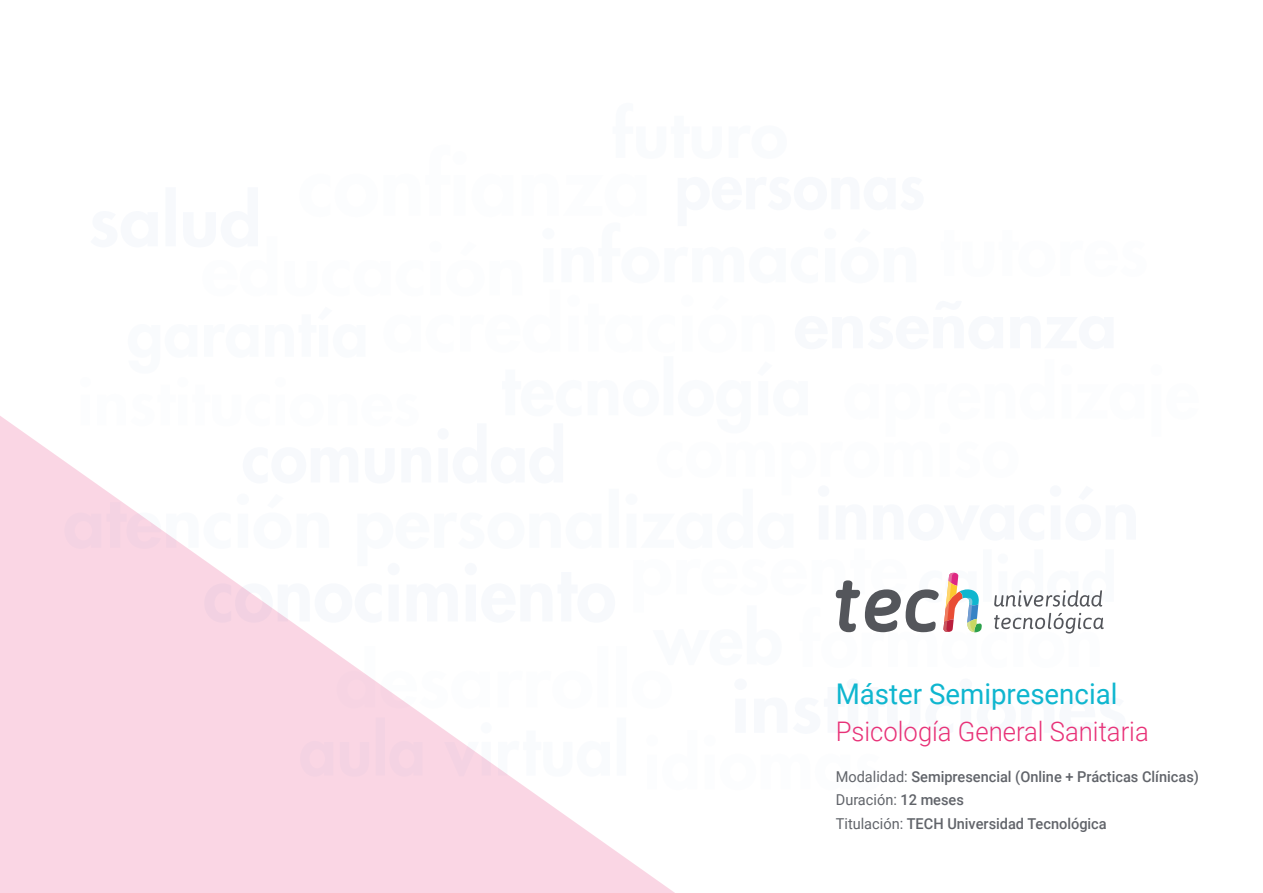
<style>
.page{position:relative;width:1263px;height:893px;background:#fff}
.page>*{position:absolute;margin:0;border:0;box-sizing:border-box;transform-origin:0 0}
.t1{font:28.5px "Roboto";color:#0fb6cf}
.t2{font:300 27px "Roboto";color:#e83278;scale:.95 1}
.t3{font:500 15px/23.7px "Roboto";color:#61646a}
.s1{font-weight:400}
</style>
<div class="page">
<svg style="left:0;top:416px;width:675px;height:477px;background:#fad9e6"></svg>
<svg style="left:64px;top:416px;width:1040px;height:374px"></svg>
<h1 class="t1" style="left:836px;top:674px;width:283px">Máster Semipresencial</h1>
<h2 class="t2" style="left:836px;top:712px;width:331px">Psicología General Sanitaria</h2>
<p class="t3" style="left:836px;top:764px;width:365px"><span class="s1">Modalidad:</span> Semipresencial (Online + Prácticas Clínicas)<br><span class="s1">Duración:</span> 12 meses<br><span class="s1">Titulación:</span> TECH Universidad Tecnológica</p>
</div>
